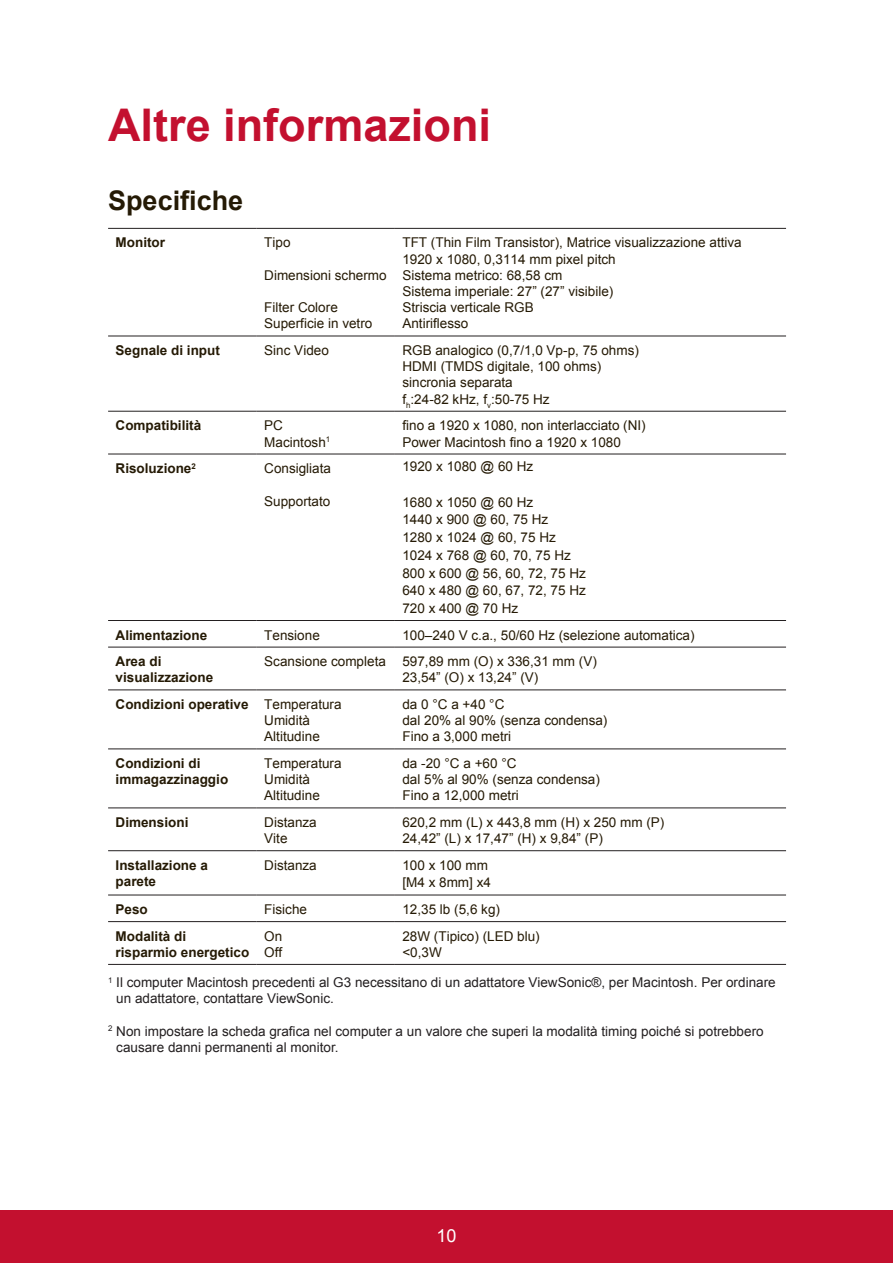
<style>
.page{position:relative;width:893px;height:1263px;background:#fff}
.page>*{position:absolute;margin:0;border:0;box-sizing:border-box;transform-origin:0 0}
.t1{font:700 45px "Arial";color:#c3102f}
.t2{font:700 27px "Arial";color:#251a05}
.t3{font:18px "Arial";color:#fff}
.t4{font:13.5px/16.2px "Arial";color:#251a05}
.t5{font:13.5px/16.2px "Arial";color:#231f20}
.t6{font:700 13.5px/16.2px "Arial";color:#251a05}
.s1{font-weight:700}
</style>
<div class="page">
<div style="left:0;top:1210px;width:892px;height:53px;background:#c3102f"></div>
<hr style="left:256px;top:335px;width:138px;height:1px;background:#231f20">
<hr style="left:394px;top:335px;width:391px;height:1px;background:#231f20">
<hr style="left:108px;top:411px;width:148px;height:1px;background:#231f20">
<hr style="left:256px;top:411px;width:138px;height:1px;background:#231f20">
<hr style="left:394px;top:411px;width:391px;height:1px;background:#231f20">
<hr style="left:108px;top:453px;width:148px;height:1px;background:#231f20">
<hr style="left:256px;top:453px;width:138px;height:1px;background:#231f20">
<hr style="left:108px;top:620px;width:148px;height:1px;background:#231f20">
<hr style="left:256px;top:620px;width:138px;height:1px;background:#231f20">
<hr style="left:108px;top:646px;width:148px;height:1px;background:#231f20">
<hr style="left:256px;top:646px;width:138px;height:1px;background:#231f20">
<hr style="left:394px;top:646px;width:391px;height:1px;background:#231f20">
<hr style="left:108px;top:689px;width:148px;height:1px;background:#231f20">
<hr style="left:256px;top:689px;width:138px;height:1px;background:#231f20">
<hr style="left:394px;top:689px;width:391px;height:1px;background:#231f20">
<hr style="left:108px;top:748px;width:148px;height:1px;background:#231f20">
<hr style="left:256px;top:748px;width:138px;height:1px;background:#231f20">
<hr style="left:394px;top:748px;width:391px;height:1px;background:#231f20">
<hr style="left:108px;top:807px;width:148px;height:1px;background:#231f20">
<hr style="left:256px;top:807px;width:138px;height:1px;background:#231f20">
<hr style="left:394px;top:807px;width:391px;height:1px;background:#231f20">
<hr style="left:108px;top:850px;width:148px;height:1px;background:#231f20">
<hr style="left:256px;top:850px;width:138px;height:1px;background:#231f20">
<hr style="left:394px;top:850px;width:391px;height:1px;background:#231f20">
<hr style="left:108px;top:894px;width:148px;height:1px;background:#231f20">
<hr style="left:256px;top:894px;width:138px;height:1px;background:#231f20">
<hr style="left:394px;top:894px;width:391px;height:1px;background:#231f20">
<hr style="left:108px;top:921px;width:148px;height:1px;background:#231f20">
<hr style="left:256px;top:921px;width:138px;height:1px;background:#231f20">
<hr style="left:394px;top:921px;width:391px;height:1px;background:#231f20">
<hr style="left:108px;top:335px;width:148px;height:1px;background:#231f20">
<hr style="left:108px;top:228px;width:148px;height:1px;background:#231f20">
<hr style="left:256px;top:228px;width:138px;height:1px;background:#231f20">
<hr style="left:394px;top:228px;width:391px;height:1px;background:#231f20">
<hr style="left:108px;top:964px;width:148px;height:1px;background:#231f20">
<hr style="left:256px;top:964px;width:138px;height:1px;background:#231f20">
<hr style="left:394px;top:964px;width:391px;height:1px;background:#231f20">
<hr style="left:394px;top:453px;width:391px;height:1px;background:#231f20">
<hr style="left:394px;top:620px;width:391px;height:1px;background:#231f20">
<h1 class="t1" style="left:108px;top:95px;width:384px">Altre informazioni</h1>
<h2 class="t2" style="left:108px;top:182px;width:137px">Specifiche</h2>
<p class="t6" style="left:116px;top:235px;width:51px">Monitor</p>
<p class="t4" style="left:264px;top:235px;width:28px">Tipo</p>
<p class="t4" style="left:264px;top:267px;width:124px">Dimensioni schermo</p>
<p class="t4" style="left:264px;top:299px;width:110px">Filter Colore<br>Superficie in vetro</p>
<p class="t4" style="left:402px;top:235px;width:341px">TFT (Thin Film Transistor), Matrice visualizzazione attiva<br>1920 x 1080, 0,3114 mm pixel pitch<br>Sistema metrico: 68,58 cm<br>Sistema imperiale: 27” (27” visibile)<br>Striscia verticale RGB<br>Antiriflesso</p>
<p class="t6" style="left:116px;top:343px;width:106px">Segnale di input</p>
<p class="t4" style="left:264px;top:342px;width:66px">Sinc Video</p>
<p class="t4" style="left:402px;top:342px;width:238px">RGB analogico (0,7/1,0 Vp-p, 75 ohms)<br>HDMI (TMDS digitale, 100 ohms) sincronia separata<br>f<sub>h</sub>:24-82 kHz, f<sub>v</sub>:50-75 Hz</p>
<p class="t6" style="left:115px;top:418px;width:87px">Compatibilità</p>
<p class="t4" style="left:264px;top:417px;width:67px">PC<br>Macintosh<sup>1</sup></p>
<p class="t4" style="left:402px;top:417px;width:245px">fino a 1920 x 1080, non interlacciato (NI)<br>Power Macintosh fino a 1920 x 1080</p>
<p class="t6" style="left:116px;top:460px;width:82px">Risoluzione<sup>2</sup></p>
<p class="t4" style="left:264px;top:460px;width:68px">Consigliata</p>
<p class="t4" style="left:264px;top:493px;width:68px">Supportato</p>
<p class="t4" style="left:402px;top:458px;width:132px">1920 x 1080 @ 60 Hz</p>
<p class="t4" style="left:402px;top:493px;width:185px;line-height:17.7px">1680 x 1050 @ 60 Hz<br>1440 x 900 @ 60, 75 Hz<br>1280 x 1024 @ 60, 75 Hz<br>1024 x 768 @ 60, 70, 75 Hz<br>800 x 600 @ 56, 60, 72, 75 Hz<br>640 x 480 @ 60, 67, 72, 75 Hz<br>720 x 400 @ 70 Hz</p>
<p class="t6" style="left:116px;top:627px;width:93px">Alimentazione</p>
<p class="t4" style="left:264px;top:627px;width:57px">Tensione</p>
<p class="t4" style="left:402px;top:627px;width:293px">100–240 V c.a., 50/60 Hz (selezione automatica)</p>
<p class="t6" style="left:116px;top:653px;width:99px">Area di visualizzazione</p>
<p class="t4" style="left:402px;top:653px;width:196px;text-indent:-138px">Scansione completa 597,89 mm (O) x 336,31 mm (V)<br>23,54” (O) x 13,24” (V)</p>
<p class="t4" style="left:264px;top:696px;width:79px;text-indent:-148px"><span class="s1">Condizioni operative</span> Temperatura<br>Umidità<br>Altitudine</p>
<p class="t4" style="left:402px;top:696px;width:206px">da 0 °C a +40 °C<br>dal 20% al 90% (senza condensa)<br>Fino a 3,000 metri</p>
<p class="t6" style="left:116px;top:755px;width:114px">Condizioni di immagazzinaggio</p>
<p class="t4" style="left:264px;top:755px;width:79px">Temperatura<br>Umidità<br>Altitudine</p>
<p class="t4" style="left:402px;top:755px;width:199px">da -20 °C a +60 °C<br>dal 5% al 90% (senza condensa)<br>Fino a 12,000 metri</p>
<p class="t6" style="left:116px;top:814px;width:74px">Dimensioni</p>
<p class="t4" style="left:264px;top:814px;width:54px">Distanza<br>Vite</p>
<p class="t4" style="left:402px;top:814px;width:263px">620,2 mm (L) x 443,8 mm (H) x 250 mm (P)<br>24,42” (L) x 17,47” (H) x 9,84” (P)</p>
<p class="t6" style="left:116px;top:857px;width:94px">Installazione a parete</p>
<p class="t4" style="left:264px;top:857px;width:54px">Distanza</p>
<p class="t4" style="left:402px;top:856px;width:90px;line-height:17.7px">100 x 100 mm [M4 x 8mm] x4</p>
<p class="t6" style="left:116px;top:901px;width:34px">Peso</p>
<p class="t4" style="left:264px;top:901px;width:44px">Fisiche</p>
<p class="t4" style="left:402px;top:901px;width:99px">12,35 lb (5,6 kg)</p>
<p class="t6" style="left:116px;top:928px;width:135px">Modalità di risparmio energetico</p>
<p class="t4" style="left:264px;top:928px;width:20px">On<br>Off</p>
<p class="t4" style="left:402px;top:928px;width:139px">28W (Tipico) (LED blu) &lt;0,3W</p>
<p class="t5" style="left:116px;top:974px;width:660px;text-indent:-8px"><sup>1</sup> Il computer Macintosh precedenti al G3 necessitano di un adattatore ViewSonic®, per Macintosh. Per ordinare un adattatore, contattare ViewSonic.</p>
<p class="t5" style="left:116px;top:1023px;width:648px;text-indent:-8px"><sup>2</sup> Non impostare la scheda grafica nel computer a un valore che superi la modalità timing poiché si potrebbero causare danni permanenti al monitor.</p>
<h3 class="t3" style="left:436px;top:1223px;width:22px">10</h3>
</div>
